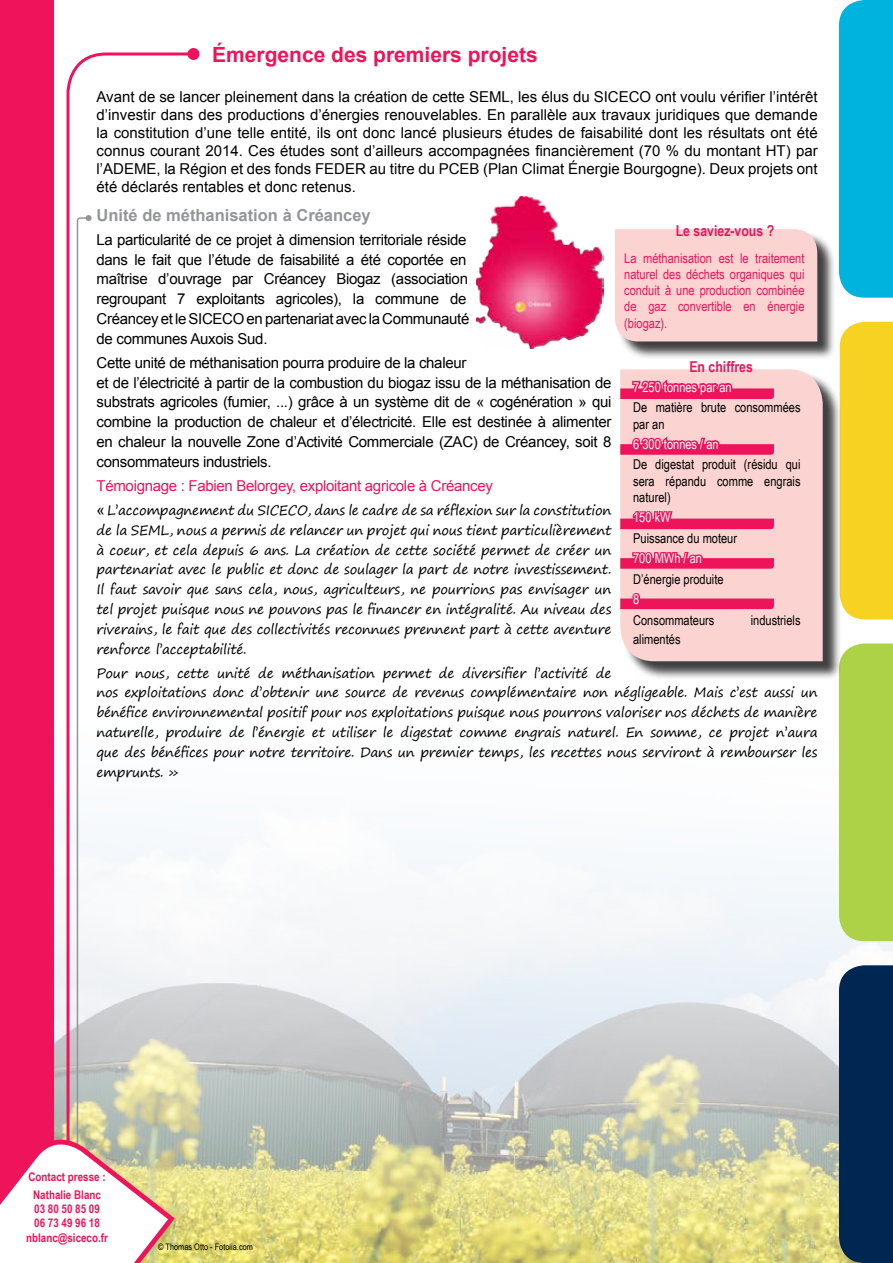
<style>
.page{position:relative;width:893px;height:1263px;background:#fff}
.page>*{position:absolute;margin:0;border:0;box-sizing:border-box;transform-origin:0 0}
.t1{font:700 21px "Arial";color:#ed145b}
.t2{font:700 16.5px "Arial";color:#939598}
.t3{font:15px/19.8px "Arial";letter-spacing:-.02em;color:#000}
.t4{font:15px "Arial";letter-spacing:-.02em;color:#ed145b}
.t5{font:700 15px "Arial Narrow";color:#ed145b}
.t6{font:13.5px/19.8px "Segoe Print";letter-spacing:-.02em;color:#000;text-align:justify}
.t7{font:13.5px/16.2px "Arial Narrow";color:#000}
.t8{font:13.5px/16.2px "Arial Narrow";color:#ed145b;text-align:justify}
.t9{font:13.5px "Arial Narrow";color:#fff}
.t10{font:700 12px/14.4px "Arial Narrow";color:#ed145b;text-align:center}
.t11{font:9px "Arial Narrow";color:#000}
.s1{font-family:"Arial";font-size:15px}
</style>
<div class="page">
<img style="left:196px;top:847px;width:697px;height:416px">
<div style="left:0;top:0;width:54px;height:1263px;background:#ed145b"></div>
<div style="left:839px;top:0;width:54px;height:298px;background:#00b3de"></div>
<div style="left:840px;top:322px;width:53px;height:297px;background:#f7d222"></div>
<div style="left:839px;top:643px;width:54px;height:298px;background:#add147"></div>
<div style="left:839px;top:965px;width:54px;height:298px;background:#002752"></div>
<svg style="left:66px;top:52px;width:130px;height:1211px"></svg>
<div style="left:187px;top:48px;width:12px;height:12px;background:#ed145b;border-radius:50%"></div>
<svg style="left:0;top:215px;width:178px;height:1048px"></svg>
<div style="left:617px;top:231px;width:219px;height:129px;background:#000;opacity:.75"></div>
<div style="left:615px;top:229px;width:202px;height:112px;background:#fbd4d2"></div>
<div style="left:622px;top:372px;width:219px;height:308px;background:#000;opacity:.75"></div>
<div style="left:620px;top:369px;width:203px;height:292px;background:#fbd4d2"></div>
<svg style="left:620px;top:369px;width:154px;height:31px;background:#f47d9c"></svg>
<svg style="left:620px;top:434px;width:154px;height:22px;background:#f2638c"></svg>
<svg style="left:620px;top:486px;width:154px;height:97px;background:#f7a2b3"></svg>
<svg style="left:620px;top:590px;width:154px;height:19px;background:#f3688f"></svg>
<img style="left:476px;top:197px;width:128px;height:151px">
<h1 class="t1" style="left:212px;top:39px;width:327px">Émergence des premiers projets</h1>
<p class="t3" style="left:97px;top:88px;width:723px;line-height:18px;text-align:justify">Avant de se lancer pleinement dans la création de cette SEML, les élus du SICECO ont voulu vérifier l’intérêt d’investir dans des productions d’énergies renouvelables. En parallèle aux travaux juridiques que demande la constitution d’une telle entité, ils ont donc lancé plusieurs études de faisabilité dont les résultats ont été connus courant 2014. Ces études sont d’ailleurs accompagnées financièrement (70 % du montant HT) par l’ADEME, la Région et des fonds FEDER au titre du PCEB (Plan Climat Énergie Bourgogne). Deux projets ont été déclarés rentables et donc retenus.</p>
<p class="t2" style="left:97px;top:203px;width:276px">Unité de méthanisation à Créancey</p>
<p class="t3" style="left:97px;top:229px;width:374px">La particularité de ce projet à dimension territoriale réside dans le fait que l’étude de faisabilité a été coportée en maîtrise d’ouvrage par Créancey Biogaz (association regroupant 7 exploitants agricoles), la commune de Créancey et le SICECO en partenariat avec la Communauté de communes Auxois Sud.</p>
<p class="t3" style="left:97px;top:352px;width:516px">Cette unité de méthanisation pourra produire de la chaleur<br>et de l’électricité à partir de la combustion du biogaz issu de la méthanisation de substrats agricoles (fumier, ...) grâce à un système dit de « cogénération » qui combine la production de chaleur et d’électricité. Elle est destinée à alimenter en chaleur la nouvelle Zone d’Activité Commerciale (ZAC) de Créancey, soit 8 consommateurs industriels.</p>
<p class="t4" style="left:97px;top:475px;width:398px">Témoignage : Fabien Belorgey, exploitant agricole à Créancey</p>
<p class="t6" style="left:97px;top:500px;width:516px"><span class="s1">«</span> L’accompagnement du SICECO, dans le cadre de sa réflexion sur la constitution de la SEML, nous a permis de relancer un projet qui nous tient particulièrement à coeur, et cela depuis 6 ans. La création de cette société permet de créer un partenariat avec le public et donc de soulager la part de notre investissement.<br>Il faut savoir que sans cela, nous, agriculteurs, ne pourrions pas envisager un tel projet puisque nous ne pouvons pas le financer en intégralité. Au niveau des riverains, le fait que des collectivités reconnues prennent part à cette aventure renforce l’acceptabilité.</p>
<p class="t6" style="left:97px;top:663px;width:723px;text-align:left">Pour nous, cette unité de méthanisation permet de diversifier l’activité de<br>nos exploitations donc d’obtenir une source de revenus complémentaire non négligeable. Mais c’est aussi un bénéfice environnemental positif pour nos exploitations puisque nous pourrons valoriser nos déchets de manière naturelle, produire de l’énergie et utiliser le digestat comme engrais naturel. En somme, ce projet n’aura que des bénéfices pour notre territoire. Dans un premier temps, les recettes nous serviront à rembourser les emprunts. »</p>
<p class="t5" style="left:676px;top:219px;width:100px">Le saviez-vous ?</p>
<p class="t8" style="left:624px;top:249px;width:182px">La méthanisation est le traitement naturel des déchets organiques qui conduit à une production combinée de gaz convertible en énergie (biogaz).</p>
<p class="t5" style="left:689px;top:356px;width:65px">En chiffres</p>
<p class="t9" style="left:633px;top:377px;width:100px">7 250 tonnes par an</p>
<p class="t7" style="left:633px;top:399px;width:169px">De matière brute consommées par an</p>
<p class="t9" style="left:633px;top:434px;width:87px">6 300 tonnes / an</p>
<p class="t7" style="left:633px;top:456px;width:169px;text-align:justify">De digestat produit (résidu qui sera répandu comme engrais naturel)</p>
<p class="t9" style="left:633px;top:508px;width:39px">150 kW</p>
<p class="t7" style="left:633px;top:529px;width:105px">Puissance du moteur</p>
<p class="t9" style="left:633px;top:549px;width:70px">700 MWh / an</p>
<p class="t7" style="left:633px;top:570px;width:92px">D’énergie produite</p>
<p class="t9" style="left:633px;top:589px;width:8px">8</p>
<p class="t7" style="left:633px;top:611px;width:83px">Consommateurs</p>
<p class="t7" style="left:751px;top:611px;width:51px">industriels</p>
<p class="t7" style="left:633px;top:631px;width:49px">alimentés</p>
<p class="t10" style="left:29px;top:1167px;width:79px;line-height:17.9px">Contact presse :<br>Nathalie Blanc</p>
<p class="t10" style="left:26px;top:1201px;width:83px">03 80 50 85 09<br>06 73 49 96 18 nblanc@siceco.fr</p>
<p class="t11" style="left:158px;top:1240px;width:96px">© Thomas Otto - Fotolia.com</p>
</div>
